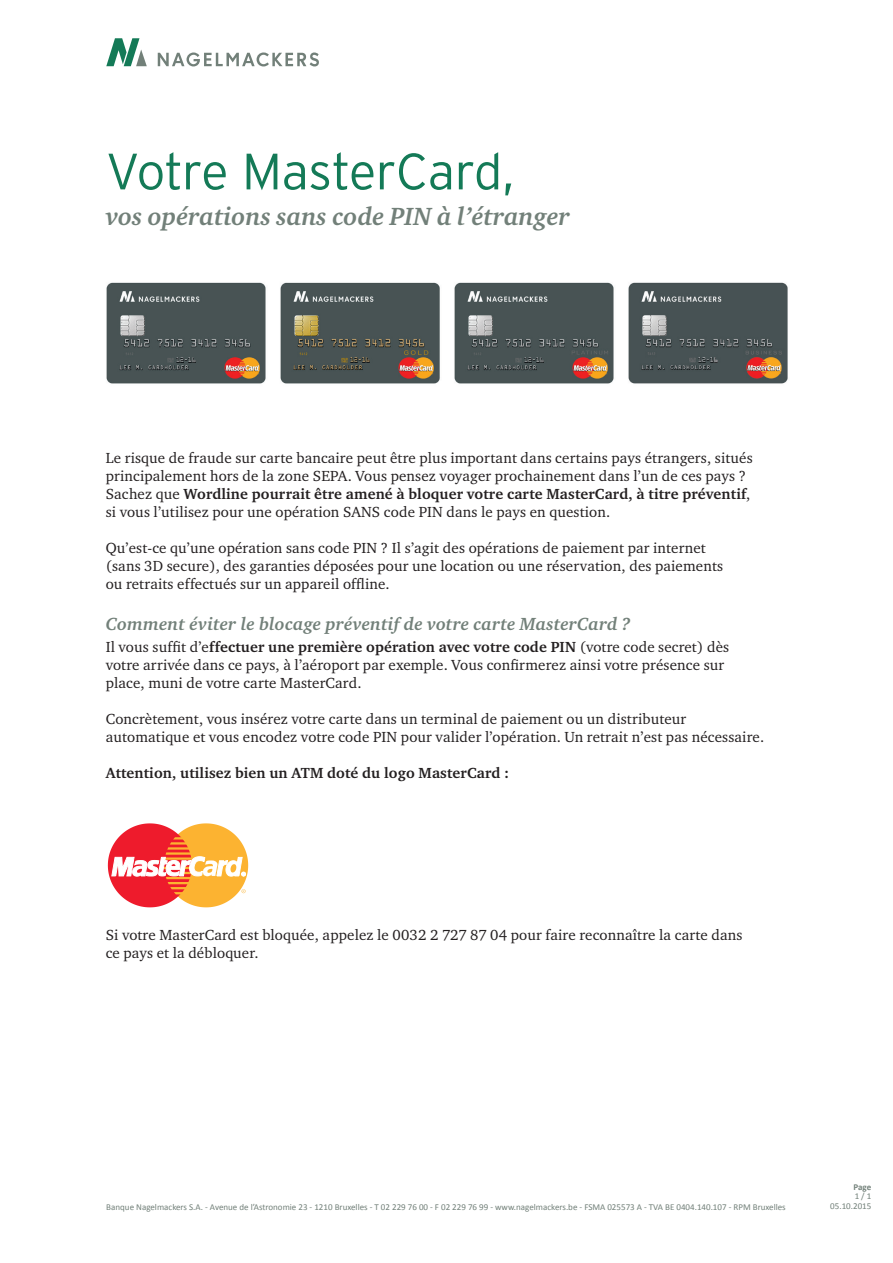
<style>
.page{position:relative;width:893px;height:1263px;background:#fff}
.page>*{position:absolute;margin:0;border:0;box-sizing:border-box;transform-origin:0 0}
.t1{font:300 51px "Interstate";letter-spacing:-.015em;color:#147a57}
.t2{font:italic 700 25.5px "Charter ITC";color:#728079}
.t3{font:italic 700 18px "Charter ITC";letter-spacing:.01em;color:#728079}
.t4{font:15px/18px "Charter ITC";letter-spacing:.01em;color:#231f20}
.t5{font:700 15px "Charter ITC";letter-spacing:.01em;color:#231f20}
.t6{font:9px/9.6px "Calibri";color:#728079;text-align:right}
.t7{font:700 9px "Calibri";color:#728079}
.s1{font-weight:700}
</style>
<div class="page">
<svg style="left:106px;top:38px;width:41px;height:28px"></svg>
<svg style="left:158px;top:52px;width:161px;height:14px"></svg>
<svg style="left:108px;top:823px;width:140px;height:84px"></svg>
<img style="left:280px;top:282px;width:160px;height:102px">
<img style="left:454px;top:282px;width:160px;height:102px">
<img style="left:106px;top:282px;width:160px;height:102px">
<img style="left:628px;top:282px;width:160px;height:102px">
<h1 class="t1" style="left:106px;top:143px;width:410px">Votre MasterCard,</h1>
<h2 class="t2" style="left:106px;top:201px;width:466px">vos opérations sans code PIN à l’étranger</h2>
<p class="t4" style="left:106px;top:449px;width:648px">Le risque de fraude sur carte bancaire peut être plus important dans certains pays étrangers, situés principalement hors de la zone SEPA. Vous pensez voyager prochainement dans l’un de ces pays ?<br>Sachez que <span class="s1">Wordline pourrait être amené à bloquer votre carte MasterCard, à titre préventif</span>, si vous l’utilisez pour une opération SANS code PIN dans le pays en question.</p>
<p class="t4" style="left:106px;top:539px;width:619px">Qu’est-ce qu’une opération sans code PIN ? Il s’agit des opérations de paiement par internet (sans 3D secure), des garanties déposées pour une location ou une réservation, des paiements ou retraits effectués sur un appareil offline.</p>
<p class="t3" style="left:106px;top:613px;width:526px">Comment éviter le blocage préventif de votre carte MasterCard ?</p>
<p class="t4" style="left:106px;top:638px;width:625px">Il vous suffit d’e<span class="s1">ffectuer une première opération avec votre code PIN</span> (votre code secret) dès votre arrivée dans ce pays, à l’aéroport par exemple. Vous confirmerez ainsi votre présence sur place, muni de votre carte MasterCard.</p>
<p class="t4" style="left:106px;top:710px;width:660px">Concrètement, vous insérez votre carte dans un terminal de paiement ou un distributeur automatique et vous encodez votre code PIN pour valider l’opération. Un retrait n’est pas nécessaire.</p>
<p class="t5" style="left:106px;top:764px;width:405px">Attention, utilisez bien un ATM doté du logo MasterCard :</p>
<p class="t4" style="left:106px;top:926px;width:638px">Si votre MasterCard est bloquée, appelez le 0032 2 727 87 04 pour faire reconnaître la carte dans ce pays et la débloquer.</p>
<p class="t6" style="left:106px;top:1202px;width:681px">Banque Nagelmackers S.A. - Avenue de l’Astronomie 23 - 1210 Bruxelles - T 02 229 76 00 - F 02 229 76 99 - www.nagelmackers.be - FSMA 025573 A - TVA BE 0404.140.107 - RPM Bruxelles</p>
<p class="t7" style="left:854px;top:1181px;width:19px">Page</p>
<p class="t6" style="left:830px;top:1191px;width:43px">1 / 1<br>05.10.2015</p>
</div>
